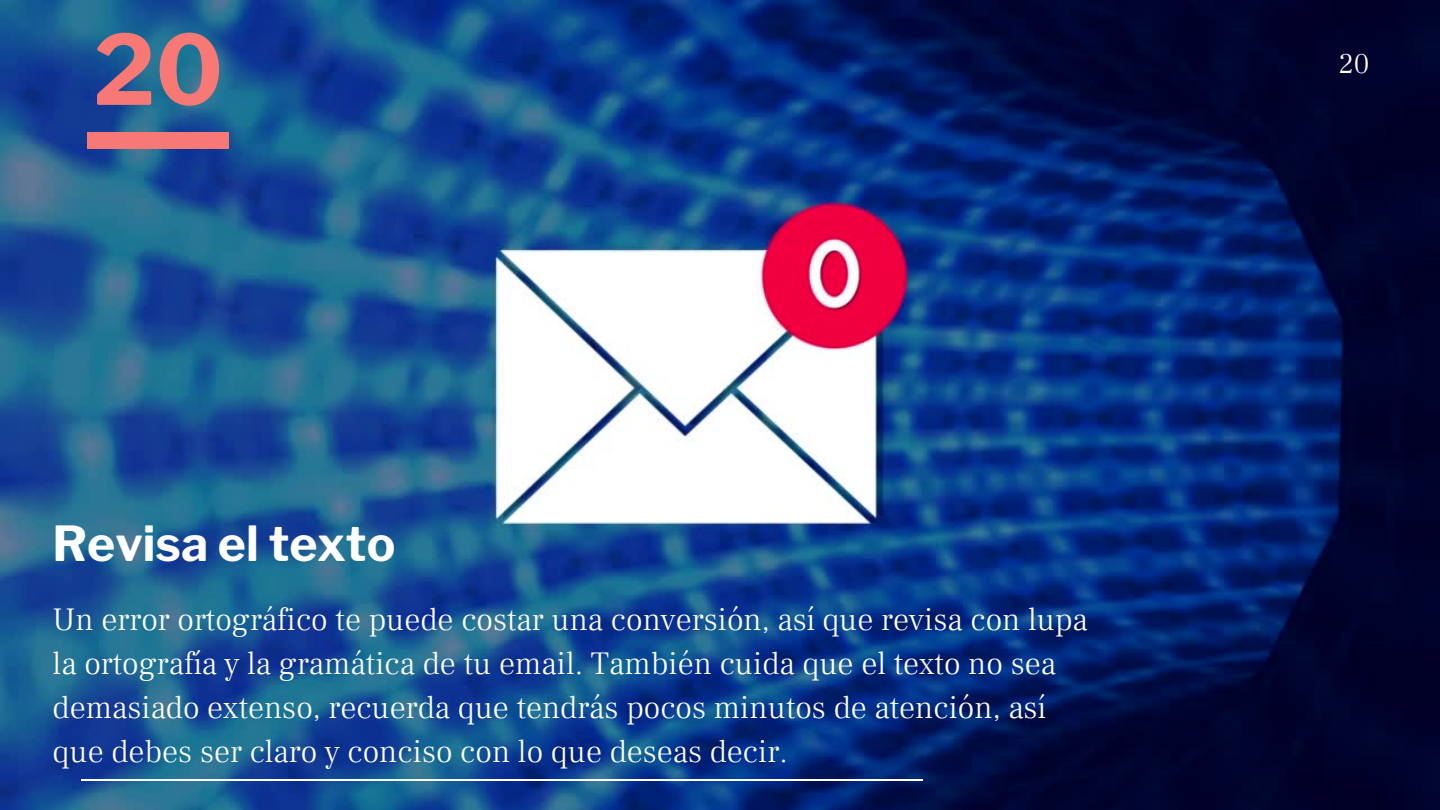
<style>
.page{position:relative;width:1440px;height:810px;background:#fff}
.page>*{position:absolute;margin:0;border:0;box-sizing:border-box;transform-origin:0 0}
.t1{font:700 96px "Libre Franklin";color:#f77874}
.t2{font:700 48px "Libre Franklin";color:#fff}
.t3{font:300 32px/43.9px "Frank Ruhl Libre";color:#fff}
.t4{font:300 28px "Frank Ruhl Libre";color:#fff}
</style>
<div class="page">
<img style="left:0;top:0;width:1440px;height:810px">
<div style="left:88px;top:132px;width:141px;height:17px;background:#f77874"></div>
<hr style="left:81px;top:779px;width:841px;height:2px;background:#fff">
<p class="t1" style="left:94px;top:12px;width:131px">20</p>
<p class="t2" style="left:53px;top:515px;width:344px">Revisa el texto</p>
<p class="t3" style="left:53px;top:598px;width:1037px">Un error ortográfico te puede costar una conversión, así que revisa con lupa la ortografía y la gramática de tu email. También cuida que el texto no sea demasiado extenso, recuerda que tendrás pocos minutos de atención, así que debes ser claro y conciso con lo que deseas decir.</p>
<p class="t4" style="left:1339px;top:47px;width:32px">20</p>
</div>
